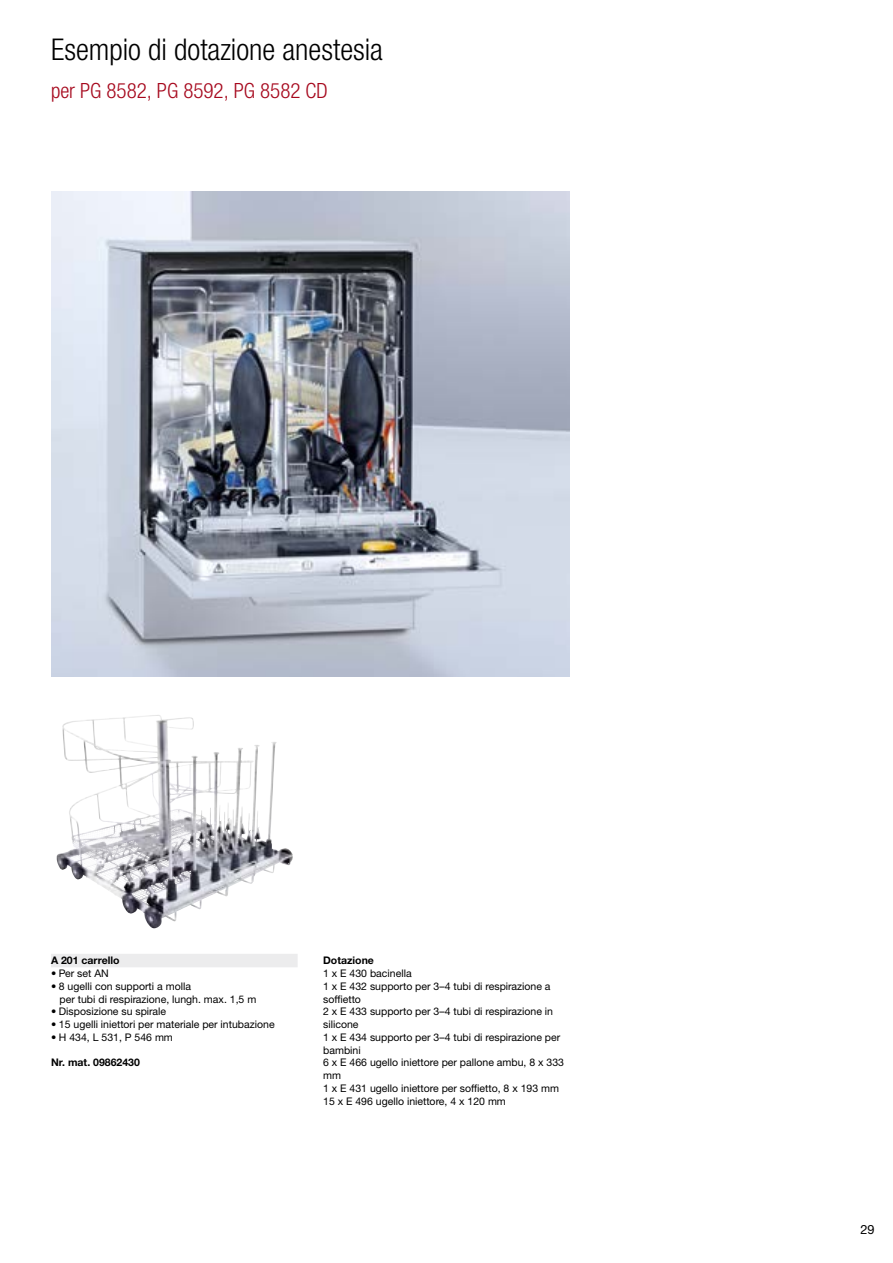
<style>
.page{position:relative;width:893px;height:1263px;background:#fff}
.page>*{position:absolute;margin:0;border:0;box-sizing:border-box;transform-origin:0 0}
.t1{font:300 condensed 30px "Helvetica Neue LTW1 G";color:#000}
.t2{font:300 condensed 21px "Helvetica Neue LTW1 G";color:#a6081d}
.t3{font:12.75px "Helvetica Neue LTW1 G";color:#000}
.t4{font:10.5px/12.8px "Helvetica Neue LTW1 G";color:#000}
.t5{font:700 10.5px "Helvetica Neue LTW1 G";color:#000}
</style>
<div class="page">
<img style="left:51px;top:191px;width:519px;height:485px">
<img style="left:56px;top:715px;width:237px;height:214px">
<div style="left:51px;top:954px;width:247px;height:13px;background:#ececed"></div>
<h1 class="t1" style="left:51px;top:32px;width:334px">Esempio di dotazione anestesia</h1>
<h2 class="t2" style="left:51px;top:78px;width:278px">per PG 8582, PG 8592, PG 8582 CD</h2>
<p class="t5" style="left:51px;top:954px;width:70px">A 201 carrello</p>
<p class="t4" style="left:51px;top:967px;width:59px">• Per set AN</p>
<p class="t4" style="left:60px;top:980px;width:198px;text-indent:-9px">• 8 ugelli con supporti a molla<br>per tubi di respirazione, lungh. max. 1,5 m</p>
<p class="t4" style="left:51px;top:1005px;width:117px">• Disposizione su spirale</p>
<p class="t4" style="left:51px;top:1018px;width:225px">• 15 ugelli iniettori per materiale per intubazione</p>
<p class="t4" style="left:51px;top:1031px;width:123px">• H 434, L 531, P 546 mm</p>
<p class="t5" style="left:51px;top:1056px;width:90px">Nr. mat. 09862430</p>
<p class="t5" style="left:323px;top:954px;width:52px">Dotazione</p>
<p class="t4" style="left:323px;top:967px;width:242px">1 x E 430 bacinella<br>1 x E 432 supporto per 3–4 tubi di respirazione a soffietto<br>2 x E 433 supporto per 3–4 tubi di respirazione in silicone<br>1 x E 434 supporto per 3–4 tubi di respirazione per bambini<br>6 x E 466 ugello iniettore per pallone ambu, 8 x 333 mm<br>1 x E 431 ugello iniettore per soffietto, 8 x 193 mm<br>15 x E 496 ugello iniettore, 4 x 120 mm</p>
<p class="t3" style="left:860px;top:1221px;width:16px">29</p>
</div>
